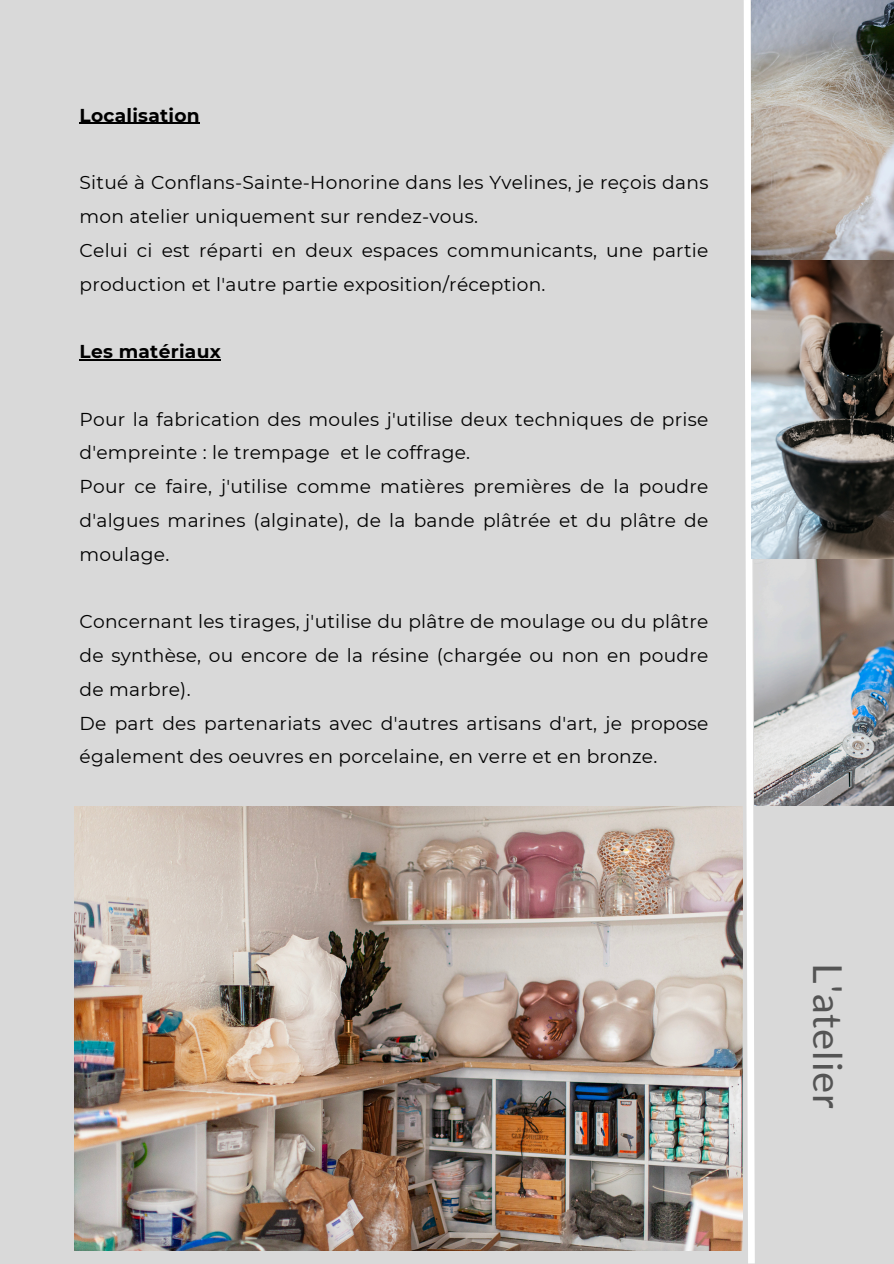
<style>
.page{position:relative;width:894px;height:1264px;background:#fff}
.page>*{position:absolute;margin:0;border:0;box-sizing:border-box;transform-origin:0 0}
.t1{font:39.9px "Lato";letter-spacing:.02em;color:#545454}
.t2{font:18.6px/33.8px "Montserrat";letter-spacing:.015em;color:#000}
.t3{font:700 18.6px "Montserrat";letter-spacing:.015em;color:#000}
</style>
<div class="page">
<div style="left:0;top:0;width:893px;height:1263px;background:#d9d9d9"></div>
<svg style="left:740px;top:0;width:15px;height:1263px"></svg>
<img style="left:75px;top:806px;width:667px;height:444px">
<img style="left:754px;top:558px;width:139px;height:248px">
<img style="left:751px;top:0;width:142px;height:558px">
<hr style="left:79px;top:123px;width:121px;height:1px;background:#000">
<hr style="left:79px;top:359px;width:142px;height:1px;background:#000">
<p class="t3" style="left:79px;top:104px;width:122px">Localisation</p>
<p class="t2" style="left:79px;top:166px;width:630px">Situé à Conflans-Sainte-Honorine dans les Yvelines, je reçois dans mon atelier uniquement sur rendez-vous.</p>
<p class="t2" style="left:79px;top:233px;width:630px">Celui ci est réparti en deux espaces communicants, une partie production et l'autre partie exposition/réception.</p>
<p class="t3" style="left:79px;top:340px;width:143px">Les matériaux</p>
<p class="t2" style="left:79px;top:402px;width:630px">Pour la fabrication des moules j'utilise deux techniques de prise d'empreinte : le trempage et le coffrage.</p>
<p class="t2" style="left:79px;top:469px;width:630px;text-align:justify">Pour ce faire, j'utilise comme matières premières de la poudre d'algues marines (alginate), de la bande plâtrée et du plâtre de moulage.</p>
<p class="t2" style="left:79px;top:604px;width:630px;text-align:justify">Concernant les tirages, j'utilise du plâtre de moulage ou du plâtre de synthèse, ou encore de la résine (chargée ou non en poudre de marbre).</p>
<h1 class="t2" style="left:79px;top:706px;width:630px">De part des partenariats avec d'autres artisans d'art, je propose également des oeuvres en porcelaine, en verre et en bronze.</h1>
<p class="t1" style="left:852px;top:963px;width:146px;rotate:90deg">L'atelier</p>
</div>
